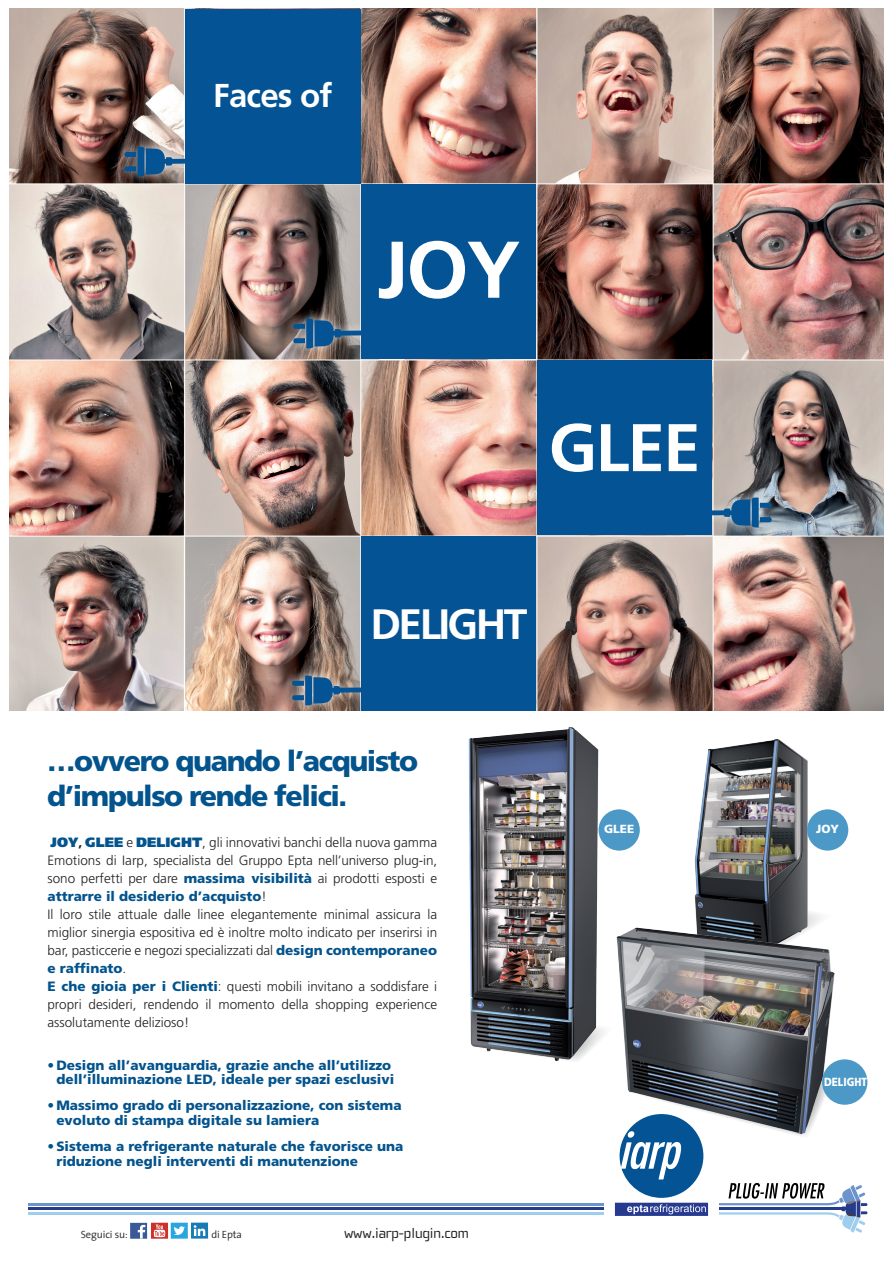
<style>
.page{position:relative;width:893px;height:1263px;background:#fff}
.page>*{position:absolute;margin:0;border:0;box-sizing:border-box;transform-origin:0 0}
.t1{font:700 80.25px "Frutiger LT Std";color:#fff}
.t2{font:700 67.35px "Frutiger LT Std";color:#fff}
.t3{font:700 42.45px "Frutiger LT Std";letter-spacing:-.06em;color:#fff}
.t4{font:700 33px "Frutiger LT Std";letter-spacing:-.025em;color:#fff}
.t5{font:900 28.5px/35.2px "Frutiger LT Std";letter-spacing:-.05em;color:#03538d}
.t6{font:15px "Cholla Wide";letter-spacing:-.01em;color:#231f20}
.t7{font:300 13.5px/18px "Frutiger LT Std";color:#231f20;text-align:justify}
.t8{font:900 13.5px/14.7px "Frutiger LT Std";color:#03538d}
.t9{font:900 11.7px "Frutiger LT Std";color:#fff}
.t10{font:900 11.7px "Frutiger LT Std";color:#fff;scale:.84 1}
.t11{font:300 10.5px "The Sans";letter-spacing:-.01em;color:#231f20}
.s1{font-weight:900;color:#03538d}
.s2{font-weight:700}
</style>
<div class="page">
<img style="left:9px;top:9px;width:875px;height:702px">
<div style="left:115px;top:137px;width:146px;height:49px;background:#fff;opacity:.75"></div>
<svg style="left:124px;top:147px;width:61px;height:30px;background:#557592"></svg>
<div style="left:284px;top:309px;width:146px;height:49px;background:#fff;opacity:.75"></div>
<svg style="left:293px;top:318px;width:68px;height:30px;background:#50708b"></svg>
<div style="left:283px;top:666px;width:146px;height:49px;background:#fff;opacity:.75"></div>
<svg style="left:292px;top:675px;width:69px;height:30px;background:#567087"></svg>
<div style="left:635px;top:488px;width:146px;height:49px;background:#fff;opacity:.75"></div>
<svg style="left:712px;top:497px;width:60px;height:30px;background:#5980a1"></svg>
<div style="left:185px;top:9px;width:175px;height:174px;background:#045394"></div>
<div style="left:361px;top:184px;width:175px;height:175px;background:#045394"></div>
<div style="left:537px;top:360px;width:175px;height:175px;background:#045394"></div>
<div style="left:361px;top:536px;width:175px;height:175px;background:#045394"></div>
<img style="left:468px;top:727px;width:144px;height:320px">
<img style="left:694px;top:739px;width:144px;height:145px">
<img style="left:606px;top:884px;width:229px;height:133px">
<div style="left:807px;top:809px;width:41px;height:42px;background:#4c99c8;border-radius:50%"></div>
<div style="left:599px;top:809px;width:41px;height:42px;background:#4c99c8;border-radius:50%"></div>
<svg style="left:474px;top:1017px;width:393px;height:216px"></svg>
<hr style="left:28px;top:1207px;width:576px;height:3px;background:#263c89">
<hr style="left:28px;top:1203px;width:576px;height:2px;background:#6b93cc">
<hr style="left:28px;top:1212px;width:576px;height:2px;background:#9fcdee">
<svg style="left:151px;top:1223px;width:17px;height:16px"></svg>
<svg style="left:154px;top:1224px;width:11px;height:13px"></svg>
<div style="left:130px;top:1223px;width:17px;height:16px;background:#395a99"></div>
<svg style="left:138px;top:1225px;width:7px;height:13px"></svg>
<div style="left:191px;top:1222px;width:17px;height:16px;background:#177bb5"></div>
<svg style="left:194px;top:1225px;width:11px;height:11px"></svg>
<div style="left:171px;top:1223px;width:17px;height:16px;background:#28a7df"></div>
<svg style="left:174px;top:1226px;width:11px;height:9px"></svg>
<h3 class="t4" style="left:213px;top:76px;width:121px">Faces of</h3>
<h1 class="t1" style="left:377px;top:223px;width:145px">JOY</h1>
<h2 class="t2" style="left:549px;top:408px;width:153px">GLEE</h2>
<h3 class="t3" style="left:370px;top:599px;width:159px">DELIGHT</h3>
<p class="t5" style="left:47px;top:743px;width:372px">…ovvero quando l’acquisto d’impulso rende felici.</p>
<p class="t7" style="left:47px;top:834px;width:391px"><span class="s1">JOY</span><span class="s2">,</span> <span class="s1">GLEE</span> e <span class="s1">DELIGHT</span>, gli innovativi banchi della nuova gamma Emotions di Iarp, specialista del Gruppo Epta nell’universo plug-in, sono perfetti per dare <span class="s1">massima visibilità</span> ai prodotti esposti e <span class="s1">attrarre il desiderio d’acquisto</span>!</p>
<p class="t7" style="left:47px;top:906px;width:391px">Il loro stile attuale dalle linee elegantemente minimal assicura la miglior sinergia espositiva ed è inoltre molto indicato per inserirsi in bar, pasticcerie e negozi specializzati dal <span class="s1">design contemporaneo e raffinato</span>.</p>
<p class="t7" style="left:47px;top:978px;width:391px"><span class="s1">E che gioia per i Clienti</span>: questi mobili invitano a soddisfare i propri desideri, rendendo il momento della shopping experience assolutamente delizioso!</p>
<p class="t8" style="left:47px;top:1057px;width:348px;text-align:right">• Design all’avanguardia, grazie anche all’utilizzo dell’illuminazione LED, ideale per spazi esclusivi</p>
<p class="t8" style="left:56px;top:1098px;width:347px;text-indent:-9px">• Massimo grado di personalizzazione, con sistema evoluto di stampa digitale su lamiera</p>
<p class="t8" style="left:56px;top:1139px;width:349px;text-indent:-9px">• Sistema a refrigerante naturale che favorisce una riduzione negli interventi di manutenzione</p>
<p class="t11" style="left:81px;top:1226px;width:48px">Seguici su:</p>
<p class="t11" style="left:211px;top:1226px;width:32px">di Epta</p>
<p class="t6" style="left:344px;top:1225px;width:126px">www.iarp-plugin.com</p>
<p class="t9" style="left:604px;top:822px;width:32px">GLEE</p>
<p class="t9" style="left:816px;top:822px;width:24px">JOY</p>
<p class="t10" style="left:824px;top:1075px;width:53px">DELIGHT</p>
</div>
